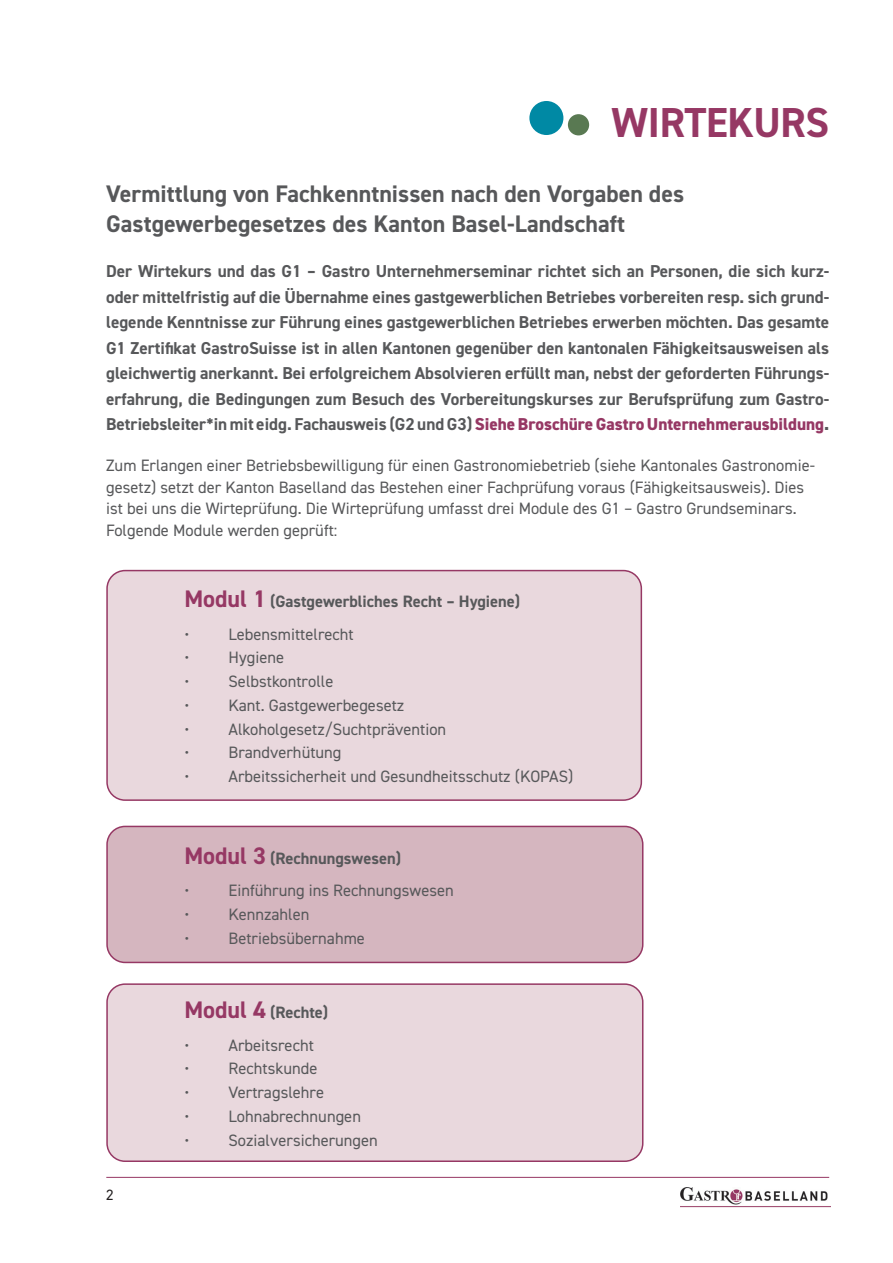
<style>
.page{position:relative;width:893px;height:1263px;background:#fff}
.page>*{position:absolute;margin:0;border:0;box-sizing:border-box;transform-origin:0 0}
.t1{font:700 42px "DIN2014";letter-spacing:-.01em;color:#963864}
.t2{font:700 24px/30px "DIN2014";color:#57585a}
.t3{font:700 17.25px/25.5px "DIN2014";color:#57585a;text-align:justify}
.t4{font:16.5px/21.8px "DIN2014";color:#57585a}
.t5{font:700 16.5px "DIN2014";color:#57585a}
.t6{font:15px "DIN2014";color:#231f20}
.s1{font-weight:800;color:#963864}
.s2{font-weight:800}
.s3{font-size:24px;color:#963864}
</style>
<div class="page">
<img style="left:680px;top:1187px;width:150px;height:21px">
<hr style="left:106px;top:1177px;width:723px;height:1px;background:#963864">
<div style="left:529px;top:101px;width:34px;height:34px;background:#0089a4;border-radius:50%"></div>
<div style="left:568px;top:114px;width:21px;height:21px;background:#597952;border-radius:50%"></div>
<div style="left:107px;top:571px;width:534px;height:229px;background:#e9d8dd;border-radius:18px"></div>
<div style="left:106px;top:570px;width:536px;height:231px;border:2px solid #963864;border-radius:18px"></div>
<div style="left:107px;top:984px;width:536px;height:177px;background:#e9d8dd;border-radius:18px"></div>
<div style="left:106px;top:983px;width:537px;height:179px;border:2px solid #963864;border-radius:18px"></div>
<div style="left:107px;top:826px;width:536px;height:136px;background:#d5b6bf;border-radius:18px"></div>
<div style="left:106px;top:826px;width:537px;height:137px;border:2px solid #963864;border-radius:18px"></div>
<h1 class="t1" style="left:612px;top:94px;width:219px">WIRTEKURS</h1>
<h2 class="t2" style="left:106px;top:179px;width:579px">Vermittlung von Fachkenntnissen nach den Vorgaben des<br>Gastgewerbegesetzes des Kanton Basel-Landschaft</h2>
<p class="t3" style="left:106px;top:258px;width:725px">Der Wirtekurs und das G1 – Gastro Unternehmerseminar richtet sich an Personen, die sich kurz&shy;oder mittelfristig auf die Übernahme eines gastgewerblichen Betriebes vorbereiten resp. sich grund&shy;legende Kenntnisse zur Führung eines gastgewerblichen Betriebes erwerben möchten. Das gesamte G1 Zertifikat GastroSuisse ist in allen Kantonen gegenüber den kantonalen Fähigkeitsausweisen als gleichwertig anerkannt. Bei erfolgreichem Absolvieren erfüllt man, nebst der geforderten Führungs&shy;erfahrung, die Bedingungen zum Besuch des Vorbereitungskurses zur Berufsprüfung zum Gastro-Betriebsleiter*in mit eidg. Fachausweis (G2 und G3) <span class="s1">Siehe Broschüre Gastro Unternehmerausbildung</span><span class="s2">.</span></p>
<p class="t4" style="left:106px;top:454px;width:710px">Zum Erlangen einer Betriebsbewilligung für einen Gastronomiebetrieb (siehe Kantonales Gastronomie&shy;gesetz) setzt der Kanton Baselland das Bestehen einer Fachprüfung voraus (Fähigkeitsausweis). Dies ist bei uns die Wirteprüfung. Die Wirteprüfung umfasst drei Module des G1 – Gastro Grundseminars.<br>Folgende Module werden geprüft:</p>
<p class="t5" style="left:184px;top:591px;width:337px"><span class="s3">Modul 1</span> (Gastgewerbliches Recht – Hygiene)</p>
<p class="t4" style="left:184px;top:623px;width:171px">• Lebensmittelrecht</p>
<p class="t4" style="left:184px;top:646px;width:101px">• Hygiene</p>
<p class="t4" style="left:184px;top:670px;width:151px">• Selbstkontrolle</p>
<p class="t4" style="left:184px;top:694px;width:222px">• Kant. Gastgewerbegesetz</p>
<p class="t4" style="left:184px;top:718px;width:263px">• Alkoholgesetz/Suchtprävention</p>
<p class="t4" style="left:184px;top:741px;width:159px">• Brandverhütung</p>
<p class="t4" style="left:184px;top:765px;width:391px">• Arbeitssicherheit und Gesundheitsschutz (KOPAS)</p>
<p class="t5" style="left:184px;top:847px;width:218px"><span class="s3">Modul 3</span> (Rechnungswesen)</p>
<p class="t4" style="left:184px;top:879px;width:271px">• Einführung ins Rechnungswesen</p>
<p class="t4" style="left:184px;top:903px;width:127px">• Kennzahlen</p>
<p class="t4" style="left:184px;top:927px;width:182px">• Betriebsübernahme</p>
<p class="t6" style="left:106px;top:1186px;width:9px">2</p>
<p class="t5" style="left:184px;top:1002px;width:145px"><span class="s3">Modul 4</span> (Rechte)</p>
<p class="t4" style="left:184px;top:1034px;width:131px">• Arbeitsrecht</p>
<p class="t4" style="left:184px;top:1057px;width:135px">• Rechtskunde</p>
<p class="t4" style="left:184px;top:1081px;width:141px">• Vertragslehre</p>
<p class="t4" style="left:184px;top:1105px;width:178px">• Lohnabrechnungen</p>
<p class="t4" style="left:184px;top:1129px;width:195px">• Sozialversicherungen</p>
</div>
